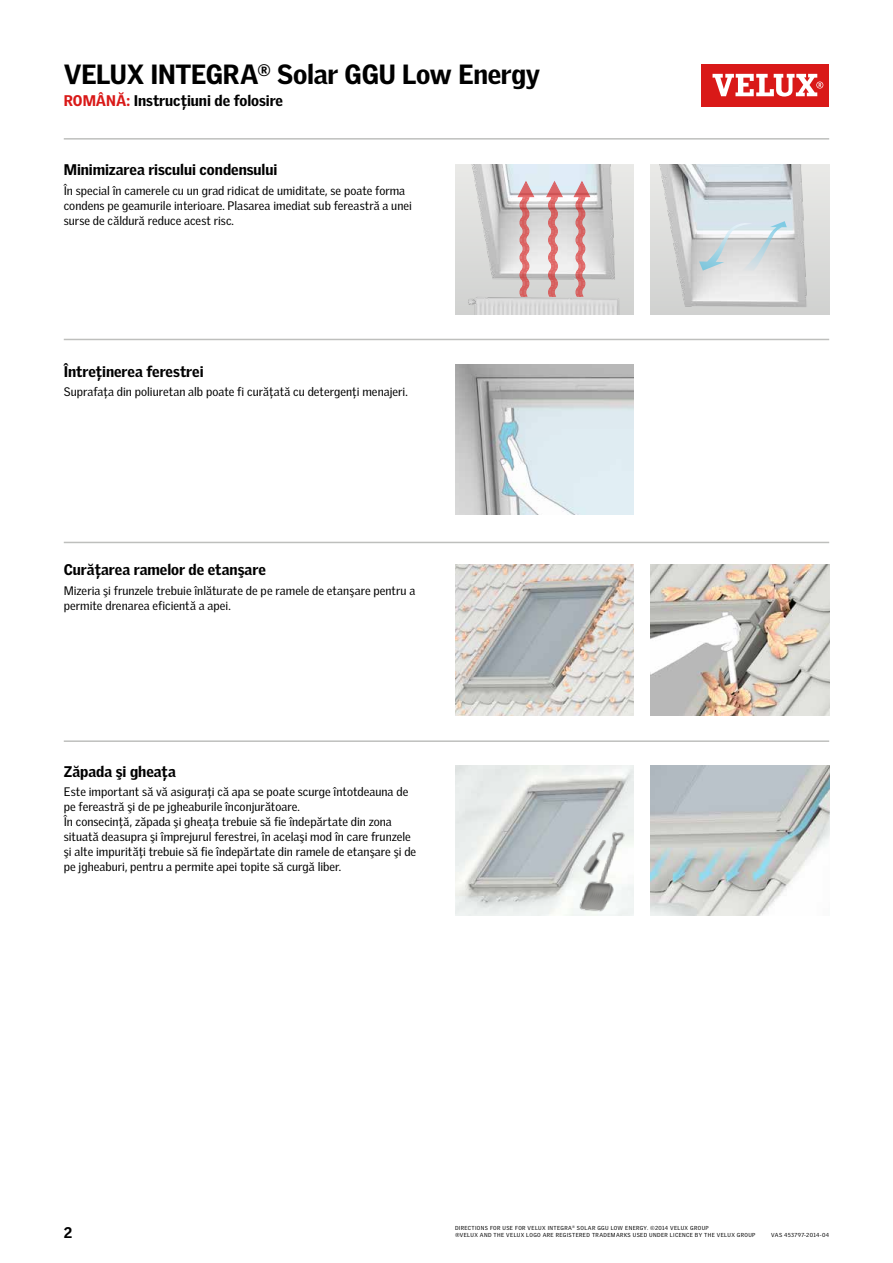
<style>
.page{position:relative;width:893px;height:1263px;background:#fff}
.page>*{position:absolute;margin:0;border:0;box-sizing:border-box;transform-origin:0 0}
.t1{font:900 27px "Velux Gothic";letter-spacing:-.015em;color:#000}
.t2{font:900 15px "Velux Gothic";letter-spacing:-.005em;color:#000}
.t3{font:12px/15px "Velux Gothic";letter-spacing:.005em;color:#000}
.t4{font:5.7px "Velux Gothic";letter-spacing:.06em;color:#000}
.s1{color:#d91918}
</style>
<div class="page">
<div style="left:702px;top:64px;width:127px;height:42px;background:#d91918"></div>
<svg style="left:712px;top:74px;width:111px;height:23px"></svg>
<img style="left:455px;top:364px;width:179px;height:151px">
<img style="left:455px;top:565px;width:179px;height:150px">
<img style="left:651px;top:565px;width:178px;height:150px">
<img style="left:651px;top:765px;width:178px;height:150px">
<img style="left:455px;top:765px;width:179px;height:150px">
<img style="left:571px;top:822px;width:83px;height:94px">
<img style="left:651px;top:164px;width:178px;height:150px">
<svg style="left:699px;top:221px;width:88px;height:50px;background:#d3dbdf"></svg>
<img style="left:455px;top:164px;width:179px;height:150px">
<svg style="left:573px;top:180px;width:18px;height:118px;background:#d8acad"></svg>
<svg style="left:545px;top:180px;width:19px;height:118px;background:#dbb1b2"></svg>
<svg style="left:517px;top:180px;width:18px;height:118px;background:#d9adae"></svg>
<hr style="left:64px;top:339px;width:765px;height:1px;background:#bebfbd">
<hr style="left:64px;top:542px;width:765px;height:1px;background:#bebfbd">
<hr style="left:64px;top:740px;width:765px;height:2px;background:#bebfbd">
<hr style="left:64px;top:138px;width:765px;height:2px;background:#bebfbd">
<h1 class="t1" style="left:64px;top:57px;width:478px">VELUX INTEGRA<sup>®</sup> Solar GGU Low Energy</h1>
<p class="t2" style="left:64px;top:91px;width:221px"><span class="s1">ROMÂNĂ:</span> Instrucţiuni de folosire</p>
<p class="t2" style="left:64px;top:160px;width:215px">Minimizarea riscului condensului</p>
<p class="t3" style="left:64px;top:183px;width:350px">În special în camerele cu un grad ridicat de umiditate, se poate forma condens pe geamurile interioare. Plasarea imediat sub fereastră a unei surse de căldură reduce acest risc.</p>
<p class="t2" style="left:64px;top:362px;width:141px">Întreţinerea ferestrei</p>
<p class="t3" style="left:64px;top:384px;width:345px">Suprafaţa din poliuretan alb poate fi curăţată cu detergenţi menajeri.</p>
<p class="t2" style="left:64px;top:560px;width:204px">Curăţarea ramelor de etanşare</p>
<p class="t3" style="left:64px;top:583px;width:353px">Mizeria şi frunzele trebuie înlăturate de pe ramele de etanşare pentru a permite drenarea eficientă a apei.</p>
<p class="t2" style="left:64px;top:762px;width:114px">Zăpada şi gheaţa</p>
<p class="t3" style="left:64px;top:784px;width:354px">Este important să vă asiguraţi că apa se poate scurge întotdeauna de pe fereastră şi de pe jgheaburile înconjurătoare.<br>În consecinţă, zăpada şi gheaţa trebuie să fie îndepărtate din zona situată deasupra şi împrejurul ferestrei, în acelaşi mod în care frunzele şi alte impurităţi trebuie să fie îndepărtate din ramele de etanşare şi de pe jgheaburi, pentru a permite apei topite să curgă liber.</p>
<p class="t2" style="left:64px;top:1222px;width:10px">2</p>
<p class="t4" style="left:455px;top:1224px;width:65px">DIRECTIONS FOR USE for</p>
<p class="t4" style="left:528px;top:1224px;width:58px">VELUX INTEGRA<sup>®</sup> Solar</p>
<p class="t4" style="left:597px;top:1224px;width:36px">GGU Low Energ</p>
<p class="t4" style="left:644px;top:1224px;width:56px">y. ©2014 VELUX Group</p>
<p class="t4" style="left:455px;top:1232px;width:30px">®VELUX and</p>
<p class="t4" style="left:494px;top:1232px;width:38px">the VELUX logo</p>
<p class="t4" style="left:543px;top:1232px;width:5px">are</p>
<p class="t4" style="left:556px;top:1232px;width:5px">registered</p>
<p class="t4" style="left:592px;top:1232px;width:5px">trade</p>
<p class="t4" style="left:611px;top:1232px;width:10px">marks</p>
<p class="t4" style="left:633px;top:1232px;width:5px">used</p>
<p class="t4" style="left:649px;top:1232px;width:5px">under</p>
<p class="t4" style="left:670px;top:1232px;width:5px">licence</p>
<p class="t4" style="left:695px;top:1232px;width:51px">by the VELUX Group</p>
<p class="t4" style="left:771px;top:1232px;width:59px">VAS 453797-2014-04</p>
</div>
